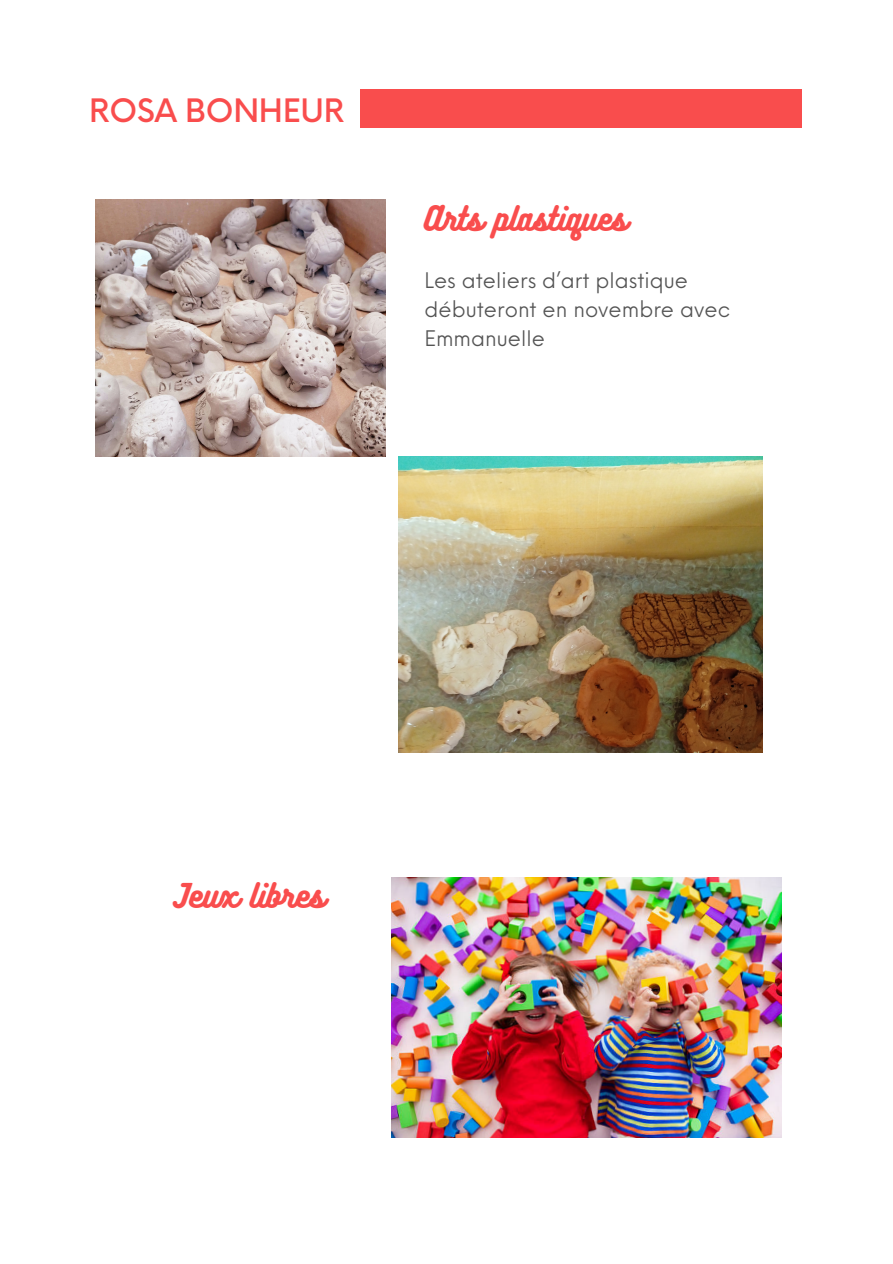
<style>
.page{position:relative;width:893px;height:1264px;background:#fff}
.page>*{position:absolute;margin:0;border:0;box-sizing:border-box;transform-origin:0 0}
.t1{font:500 31.5px "Neue Einstellung";letter-spacing:-.01em;color:#f94d4d}
.t2{font:30px "Bukhari Script";color:#f94d4d}
.t3{font:21px/29.2px "Neue Einstellung";color:#545454}
</style>
<div class="page">
<div style="left:360px;top:89px;width:441px;height:38px;background:#f94d4d"></div>
<img style="left:391px;top:877px;width:390px;height:260px">
<img style="left:398px;top:457px;width:364px;height:295px">
<img style="left:95px;top:200px;width:290px;height:256px">
<p class="t1" style="left:89px;top:82px;width:256px">ROSA BONHEUR</p>
<p class="t2" style="left:424px;top:198px;width:204px">Arts plastiques</p>
<p class="t3" style="left:424px;top:263px;width:307px">Les ateliers d’art plastique débuteront en novembre avec<br>Emmanuelle</p>
<p class="t2" style="left:173px;top:876px;width:153px">Jeux libres</p>
</div>
